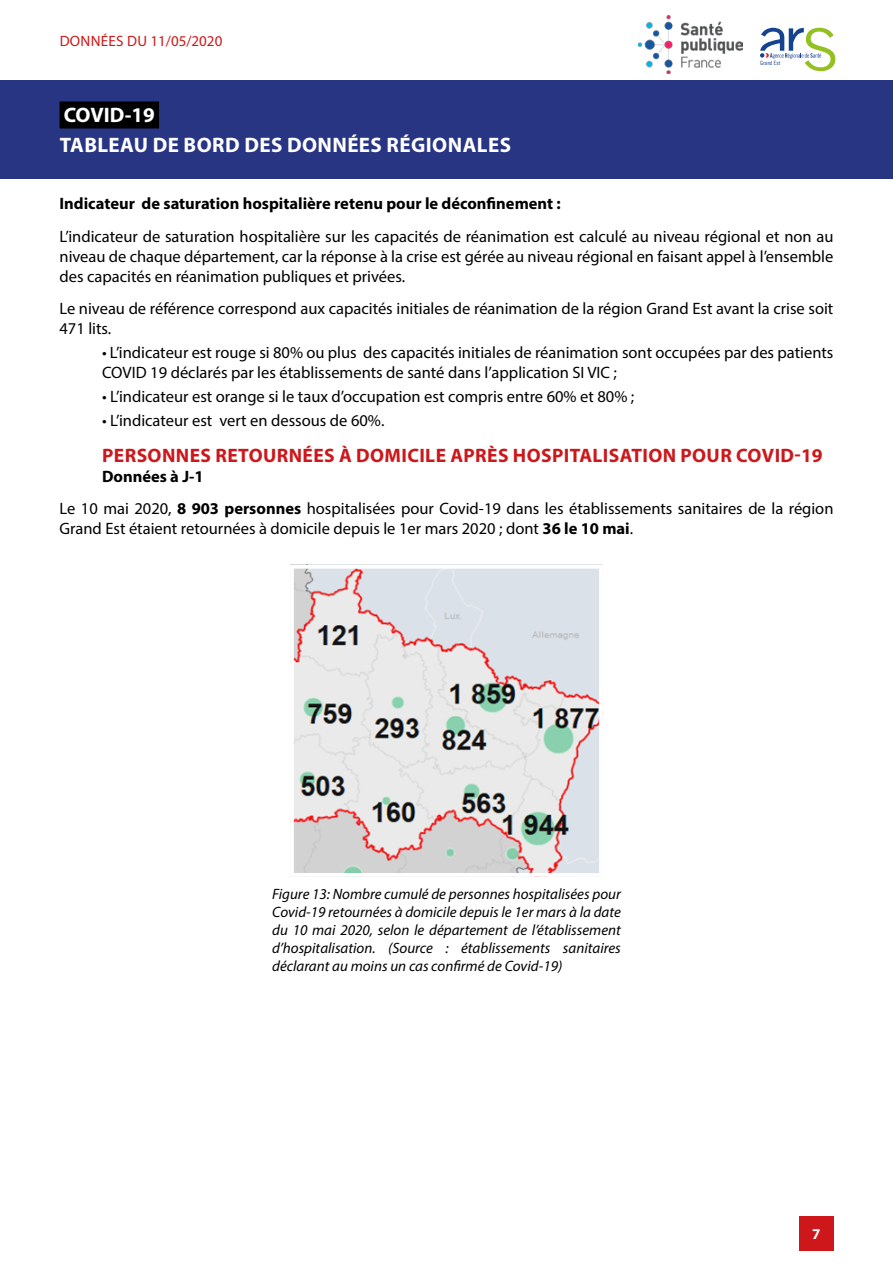
<style>
.page{position:relative;width:893px;height:1263px;background:#fff}
.page>*{position:absolute;margin:0;border:0;box-sizing:border-box;transform-origin:0 0}
.t1{font:700 21px/29.4px "Myriad Pro";letter-spacing:.02em;color:#fff}
.t2{font:700 19.5px "Myriad Pro";letter-spacing:.02em;color:#cd171a}
.t3{font:16.5px/19.8px "Myriad Pro";color:#000}
.t4{font:700 16.5px "Myriad Pro";color:#000}
.t5{font:italic 15px/18px "Myriad Pro";color:#000;text-align:justify}
.t6{font:15px "Myriad Pro";letter-spacing:.02em;color:#cd171a}
.t7{font:700 15px "Myriad Pro";color:#fff}
.t8{font:5.85px "Trade Gothic LT Std Cn 18";color:#154390}
.s1{font-weight:700}
</style>
<div class="page">
<div style="left:0;top:80px;width:893px;height:99px;background:#283583"></div>
<div style="left:60px;top:101px;width:99px;height:27px;background:#000"></div>
<div style="left:799px;top:1216px;width:34px;height:34px;background:#cd171a"></div>
<img style="left:638px;top:15px;width:104px;height:59px">
<svg style="left:760px;top:28px;width:75px;height:43px"></svg>
<img style="left:295px;top:570px;width:303px;height:302px">
<div style="left:290px;top:565px;width:313px;height:312px;border:4px solid #fff"></div>
<p class="t6" style="left:60px;top:31px;width:164px">DONNÉES DU 11/05/2020</p>
<p class="t1" style="left:60px;top:100px;width:453px">COVID-19<br>TABLEAU DE BORD DES DONNÉES RÉGIONALES</p>
<p class="t8" style="left:760px;top:59px;width:22px">Grand Est</p>
<p class="t4" style="left:60px;top:193px;width:503px">Indicateur de saturation hospitalière retenu pour le déconfinement :</p>
<p class="t3" style="left:60px;top:226px;width:775px;text-align:justify">L’indicateur de saturation hospitalière sur les capacités de réanimation est calculé au niveau régional et non au niveau de chaque département, car la réponse à la crise est gérée au niveau régional en faisant appel à l’ensemble des capacités en réanimation publiques et privées.</p>
<p class="t3" style="left:60px;top:298px;width:775px">Le niveau de référence correspond aux capacités initiales de réanimation de la région Grand Est avant la crise soit<br>471 lits.</p>
<p class="t3" style="left:102px;top:342px;width:733px">• L’indicateur est rouge si 80% ou plus des capacités initiales de réanimation sont occupées par des patients<br>COVID 19 déclarés par les établissements de santé dans l’application SI VIC ;</p>
<p class="t3" style="left:102px;top:386px;width:534px">• L’indicateur est orange si le taux d’occupation est compris entre 60% et 80% ;</p>
<p class="t3" style="left:102px;top:410px;width:284px">• L’indicateur est vert en dessous de 60%.</p>
<p class="t2" style="left:102px;top:443px;width:722px">PERSONNES RETOURNÉES À DOMICILE APRÈS HOSPITALISATION POUR COVID-19</p>
<p class="t3" style="left:60px;top:460px;width:775px;line-height:32.5px;text-indent:43px"><span class="s1">Données à J-1<br></span>Le 10 mai 2020, <span class="s1">8 903 personnes</span> hospitalisées pour Covid-19 dans les établissements sanitaires de la région</p>
<p class="t3" style="left:60px;top:518px;width:575px">Grand Est étaient retournées à domicile depuis le 1er mars 2020 ; dont <span class="s1">36 le 10 mai</span>.</p>
<p class="t5" style="left:272px;top:884px;width:350px">Figure 13: Nombre cumulé de personnes hospitalisées pour Covid-19 retournées à domicile depuis le 1er mars à la date du 10 mai 2020, selon le département de l’établissement d’hospitalisation. (Source : établissements sanitaires déclarant au moins un cas confirmé de Covid-19)</p>
<p class="t7" style="left:812px;top:1224px;width:10px">7</p>
</div>
